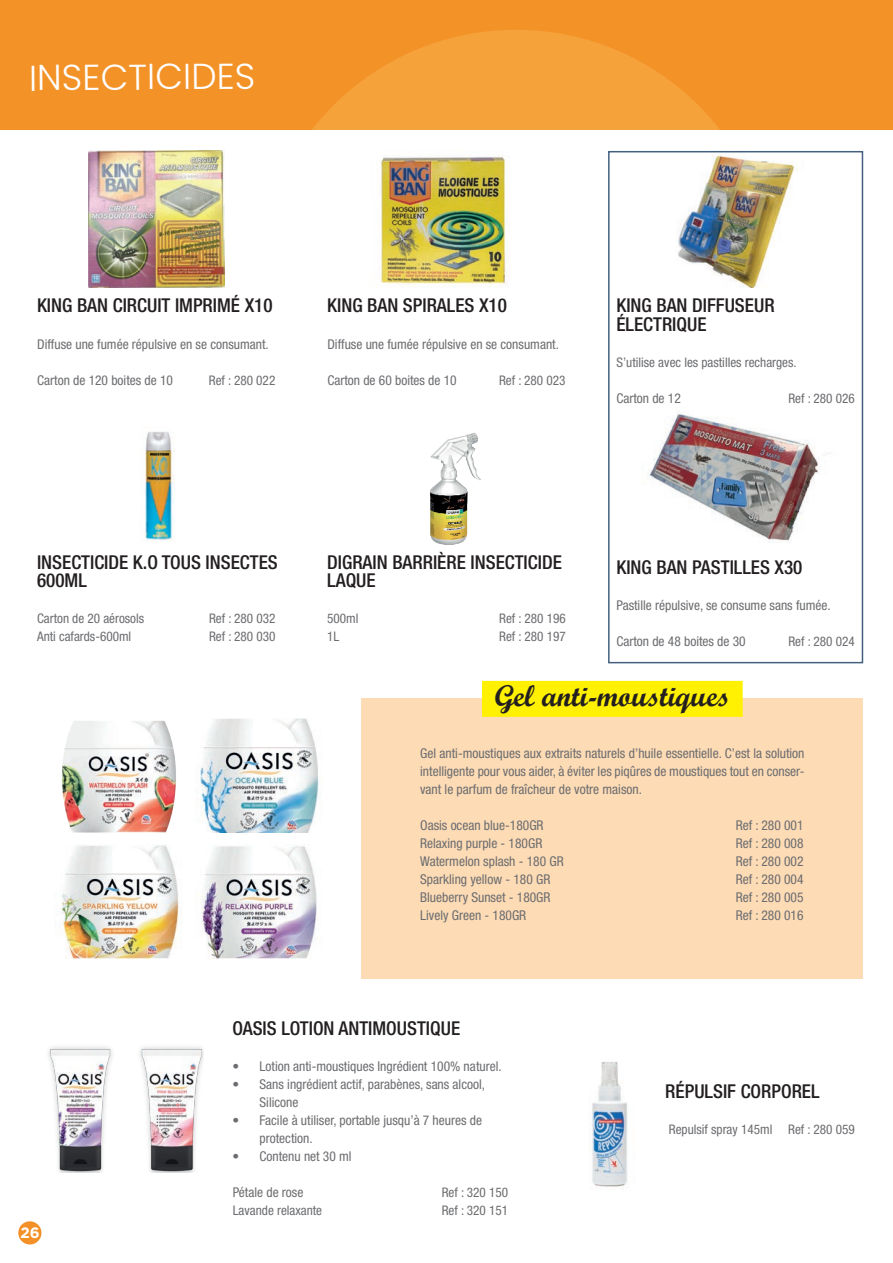
<style>
.page{position:relative;width:893px;height:1263px;background:#fff}
.page>*{position:absolute;margin:0;border:0;box-sizing:border-box;transform-origin:0 0}
.t1{font:300 36px "Poppins";color:#fff}
.t2{font:30px "Script MT Bold";color:#231f20}
.t3{font:500 condensed 19.05px/18px "Helvetica Neue";color:#231f20}
.t4{font:700 15px "Gotham";color:#fff}
.t5{font:condensed 13.5px/18px "Helvetica Neue LT Std";color:#6c6d70}
.t6{font:condensed 13.2px "Helvetica Neue LT Std";color:#6c6d70}
</style>
<div class="page">
<div style="left:0;top:0;width:893px;height:129px;background:#f39227"></div>
<svg style="left:313px;top:30px;width:406px;height:99px;fill:#f6a23b"></svg>
<img style="left:140px;top:1046px;width:63px;height:126px">
<img style="left:48px;top:1047px;width:64px;height:125px">
<div style="left:361px;top:699px;width:502px;height:280px;background:#fddbb5"></div>
<img style="left:62px;top:720px;width:114px;height:113px">
<img style="left:60px;top:845px;width:122px;height:113px">
<img style="left:195px;top:718px;width:124px;height:114px">
<img style="left:195px;top:846px;width:122px;height:112px">
<div style="left:482px;top:681px;width:261px;height:36px;background:#fff101"></div>
<img style="left:89px;top:151px;width:135px;height:136px">
<img style="left:380px;top:155px;width:130px;height:131px">
<img style="left:678px;top:155px;width:120px;height:132px">
<img style="left:648px;top:412px;width:180px;height:131px">
<img style="left:589px;top:1061px;width:39px;height:126px">
<img style="left:430px;top:433px;width:51px;height:112px">
<img style="left:145px;top:431px;width:30px;height:110px">
<div style="left:608px;top:151px;width:255px;height:512px;border:2px solid #436080"></div>
<div style="left:18px;top:1221px;width:23px;height:23px;background:#f39128;border-radius:50%"></div>
<h1 class="t1" style="left:29px;top:56px;width:228px">INSECTICIDES</h1>
<h3 class="t3" style="left:37px;top:296px;width:237px">KING BAN CIRCUIT IMPRIMÉ X10</h3>
<p class="t5" style="left:37px;top:335px;width:233px">Diffuse une fumée répulsive en se consumant.</p>
<p class="t5" style="left:37px;top:371px;width:137px">Carton de 120 boites de 10</p>
<p class="t6" style="left:209px;top:372px;width:68px">Ref : 280 022</p>
<h3 class="t3" style="left:327px;top:296px;width:181px">KING BAN SPIRALES X10</h3>
<p class="t5" style="left:327px;top:335px;width:233px">Diffuse une fumée répulsive en se consumant.</p>
<p class="t5" style="left:327px;top:371px;width:131px">Carton de 60 boites de 10</p>
<p class="t6" style="left:499px;top:372px;width:68px">Ref : 280 023</p>
<h3 class="t3" style="left:616px;top:296px;width:160px">KING BAN DIFFUSEUR<br>ÉLECTRIQUE</h3>
<p class="t6" style="left:616px;top:354px;width:182px">S’utilise avec les pastilles recharges.</p>
<p class="t5" style="left:616px;top:389px;width:66px">Carton de 12</p>
<p class="t6" style="left:788px;top:390px;width:68px">Ref : 280 026</p>
<h3 class="t3" style="left:37px;top:553px;width:242px">INSECTICIDE K.O TOUS INSECTES<br>600ML</h3>
<p class="t6" style="left:37px;top:611px;width:109px">Carton de 20 aérosols</p>
<p class="t6" style="left:209px;top:611px;width:68px">Ref : 280 032</p>
<p class="t6" style="left:37px;top:629px;width:96px">Anti cafards-600ml</p>
<p class="t6" style="left:209px;top:629px;width:68px">Ref : 280 030</p>
<h3 class="t3" style="left:327px;top:553px;width:236px">DIGRAIN BARRIÈRE INSECTICIDE<br>LAQUE</h3>
<p class="t6" style="left:327px;top:611px;width:33px">500ml</p>
<p class="t6" style="left:499px;top:611px;width:68px">Ref : 280 196</p>
<p class="t6" style="left:327px;top:629px;width:14px">1L</p>
<p class="t6" style="left:499px;top:629px;width:68px">Ref : 280 197</p>
<h3 class="t3" style="left:616px;top:558px;width:188px">KING BAN PASTILLES X30</h3>
<p class="t5" style="left:616px;top:597px;width:216px">Pastille répulsive, se consume sans fumée.</p>
<p class="t5" style="left:616px;top:633px;width:131px">Carton de 48 boites de 30</p>
<p class="t6" style="left:788px;top:634px;width:68px">Ref : 280 024</p>
<h2 class="t2" style="left:495px;top:678px;width:237px">Gel anti-moustiques</h2>
<p class="t5" style="left:420px;top:744px;width:386px;text-align:justify">Gel anti-moustiques aux extraits naturels d’huile essentielle. C’est la solution intelligente pour vous aider, à éviter les piqûres de moustiques tout en conser&shy;vant le parfum de fraîcheur de votre maison.</p>
<p class="t5" style="left:420px;top:816px;width:125px">Oasis ocean blue-180GR</p>
<p class="t5" style="left:736px;top:816px;width:69px">Ref : 280 001</p>
<p class="t5" style="left:420px;top:834px;width:124px">Relaxing purple - 180GR</p>
<p class="t5" style="left:736px;top:834px;width:69px">Ref : 280 008</p>
<p class="t5" style="left:420px;top:852px;width:145px">Watermelon splash - 180 GR</p>
<p class="t5" style="left:736px;top:852px;width:69px">Ref : 280 002</p>
<p class="t5" style="left:420px;top:870px;width:132px">Sparkling yellow - 180 GR</p>
<p class="t5" style="left:736px;top:870px;width:69px">Ref : 280 004</p>
<p class="t5" style="left:420px;top:888px;width:132px">Blueberry Sunset - 180GR</p>
<p class="t5" style="left:736px;top:888px;width:69px">Ref : 280 005</p>
<p class="t5" style="left:420px;top:906px;width:108px">Lively Green - 180GR</p>
<p class="t5" style="left:736px;top:906px;width:69px">Ref : 280 016</p>
<p class="t4" style="left:20px;top:1224px;width:21px">26</p>
<h3 class="t3" style="left:233px;top:1019px;width:229px">OASIS LOTION ANTIMOUSTIQUE</h3>
<p class="t5" style="left:233px;top:1057px;width:271px">• Lotion anti-moustiques Ingrédient 100% naturel.</p>
<p class="t5" style="left:260px;top:1075px;width:227px;text-indent:-27px">• Sans ingrédient actif, parabènes, sans alcool,<br>Silicone</p>
<p class="t5" style="left:260px;top:1111px;width:224px;text-indent:-27px">• Facile à utiliser, portable jusqu’à 7 heures de protection.</p>
<p class="t5" style="left:233px;top:1147px;width:121px">• Contenu net 30 ml</p>
<p class="t5" style="left:233px;top:1183px;width:72px">Pétale de rose</p>
<p class="t6" style="left:442px;top:1185px;width:68px">Ref : 320 150</p>
<p class="t6" style="left:233px;top:1203px;width:91px">Lavande relaxante</p>
<p class="t6" style="left:442px;top:1203px;width:68px">Ref : 320 151</p>
<h3 class="t3" style="left:665px;top:1082px;width:156px">RÉPULSIF CORPOREL</h3>
<p class="t6" style="left:669px;top:1122px;width:187px">Repulsif spray 145ml Ref : 280 059</p>
</div>
